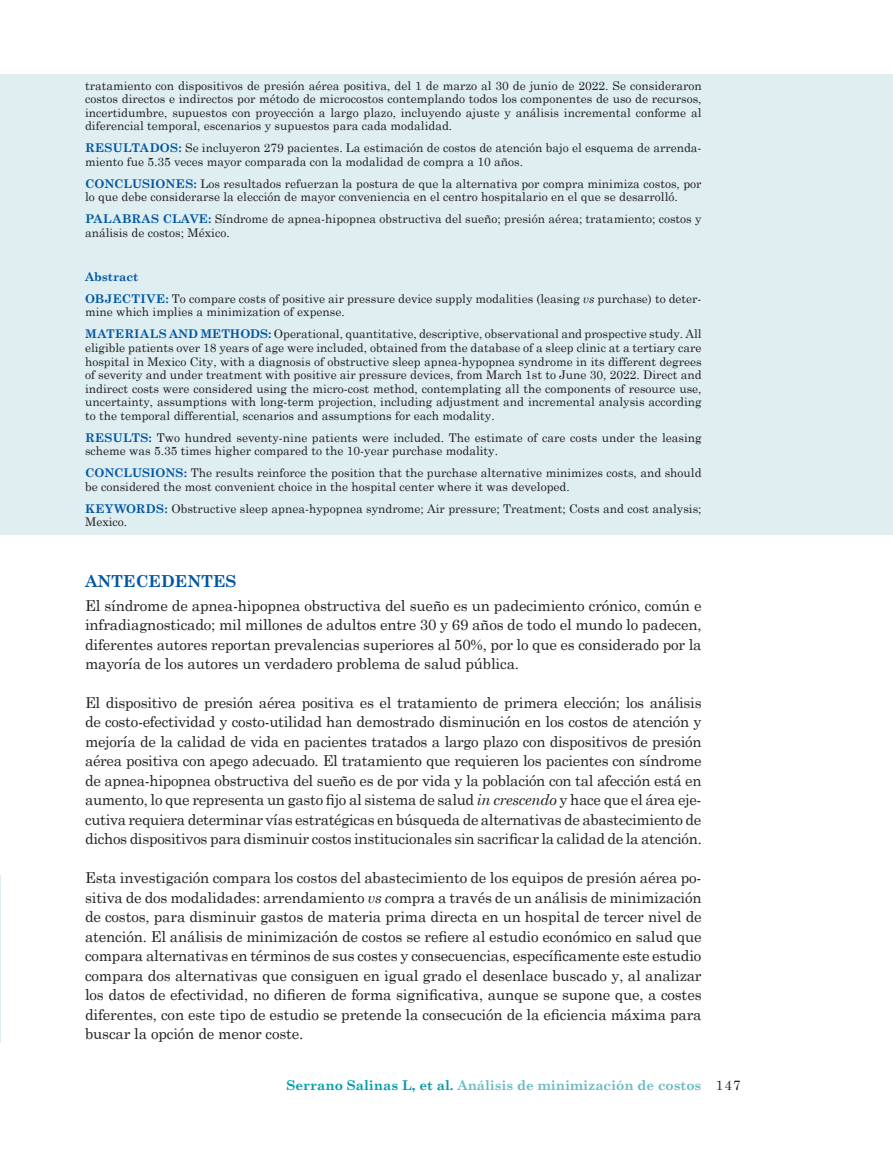
<style>
.page{position:relative;width:893px;height:1149px;background:#fff}
.page>*{position:absolute;margin:0;border:0;box-sizing:border-box;transform-origin:0 0}
.t1{font:700 16.5px "Century Schoolbook";color:#0155a2}
.t2{font:15px/19.5px "Century Schoolbook";letter-spacing:-.01em;color:#231f20;text-align:justify}
.t3{font:700 13.5px "Century Schoolbook";color:#6abac4}
.t4{font:13.5px "Century Schoolbook";color:#231f20}
.t5{font:12px/13.5px "Century Schoolbook";color:#231f20}
.s1{font-weight:700;color:#0155a2}
.s2{font-style:italic}
.s3{color:#009caa}
</style>
<div class="page">
<div style="left:0;top:74px;width:893px;height:460px;background:#deeef1"></div>
<hr style="left:0;top:874px;width:1px;height:168px;background:#deeef1">
<p class="t5" style="left:85px;top:78px;width:618px;text-align:justify">tratamiento con dispositivos de presión aérea positiva, del 1 de marzo al 30 de junio de 2022. Se consideraron costos directos e indirectos por método de microcostos contemplando todos los componentes de uso de recursos, incertidumbre, supuestos con proyección a largo plazo, incluyendo ajuste y análisis incremental conforme al diferencial temporal, escenarios y supuestos para cada modalidad.</p>
<p class="t5" style="left:85px;top:141px;width:618px"><span class="s1">RESULTADOS:</span> Se incluyeron 279 pacientes. La estimación de costos de atención bajo el esquema de arrenda&shy;miento fue 5.35 veces mayor comparada con la modalidad de compra a 10 años.</p>
<p class="t5" style="left:85px;top:176px;width:618px"><span class="s1">CONCLUSIONES:</span> Los resultados refuerzan la postura de que la alternativa por compra minimiza costos, por lo que debe considerarse la elección de mayor conveniencia en el centro hospitalario en el que se desarrolló.</p>
<p class="t5" style="left:85px;top:212px;width:618px"><span class="s1">PALABRAS CLAVE:</span> Síndrome de apnea-hipopnea obstructiva del sueño; presión aérea; tratamiento; costos y análisis de costos; México.</p>
<p class="t5" style="left:85px;top:265px;width:618px;line-height:22px"><span class="s1">Abstract<br>OBJECTIVE:</span> To compare costs of positive air pressure device supply modalities (leasing <span class="s2">vs</span> purchase) to deter-</p>
<p class="t5" style="left:85px;top:301px;width:618px;line-height:22px">mine which implies a minimization of expense.<br><span class="s1">MATERIALS AND METHODS:</span> Operational, quantitative, descriptive, observational and prospective study. All</p>
<p class="t5" style="left:85px;top:340px;width:618px;text-align:justify">eligible patients over 18 years of age were included, obtained from the database of a sleep clinic at a tertiary care hospital in Mexico City, with a diagnosis of obstructive sleep apnea-hypopnea syndrome in its different degrees of severity and under treatment with positive air pressure devices, from March 1st to June 30, 2022. Direct and indirect costs were considered using the micro-cost method, contemplating all the components of resource use, uncertainty, assumptions with long-term projection, including adjustment and incremental analysis according to the temporal differential, scenarios and assumptions for each modality.</p>
<p class="t5" style="left:85px;top:430px;width:618px"><span class="s1">RESULTS:</span> Two hundred seventy-nine patients were included. The estimate of care costs under the leasing scheme was 5.35 times higher compared to the 10-year purchase modality.</p>
<p class="t5" style="left:85px;top:465px;width:618px"><span class="s1">CONCLUSIONS:</span> The results reinforce the position that the purchase alternative minimizes costs, and should be considered the most convenient choice in the hospital center where it was developed.</p>
<p class="t5" style="left:85px;top:501px;width:618px"><span class="s1">KEYWORDS:</span> Obstructive sleep apnea-hypopnea syndrome; Air pressure; Treatment; Costs and cost analysis;<br>Mexico.</p>
<h1 class="t1" style="left:85px;top:570px;width:153px">ANTECEDENTES</h1>
<p class="t2" style="left:85px;top:594px;width:618px">El síndrome de apnea-hipopnea obstructiva del sueño es un padecimiento crónico, común e infradiagnosticado; mil millones de adultos entre 30 y 69 años de todo el mundo lo padecen, diferentes autores reportan prevalencias superiores al 50%, por lo que es considerado por la mayoría de los autores un verdadero problema de salud pública.</p>
<p class="t2" style="left:85px;top:692px;width:618px">El dispositivo de presión aérea positiva es el tratamiento de primera elección; los análisis de costo-efectividad y costo-utilidad han demostrado disminución en los costos de atención y mejoría de la calidad de vida en pacientes tratados a largo plazo con dispositivos de presión aérea positiva con apego adecuado. El tratamiento que requieren los pacientes con síndrome de apnea-hipopnea obstructiva del sueño es de por vida y la población con tal afección está en aumento, lo que representa un gasto fijo al sistema de salud <span class="s2">in crescendo</span> y hace que el área eje&shy;cutiva requiera determinar vías estratégicas en búsqueda de alternativas de abastecimiento de dichos dispositivos para disminuir costos institucionales sin sacrificar la calidad de la atención.</p>
<p class="t2" style="left:85px;top:867px;width:618px">Esta investigación compara los costos del abastecimiento de los equipos de presión aérea po&shy;sitiva de dos modalidades: arrendamiento <span class="s2">vs c</span>ompra a través de un análisis de minimización de costos, para disminuir gastos de materia prima directa en un hospital de tercer nivel de atención. El análisis de minimización de costos se refiere al estudio económico en salud que compara alternativas en términos de sus costes y consecuencias, específicamente este estudio compara dos alternativas que consiguen en igual grado el desenlace buscado y, al analizar los datos de efectividad, no difieren de forma significativa, aunque se supone que, a costes diferentes, con este tipo de estudio se pretende la consecución de la eficiencia máxima para buscar la opción de menor coste.</p>
<p class="t3" style="left:286px;top:1076px;width:416px"><span class="s3">Serrano Salinas L, et al.</span> Análisis de minimización de costos</p>
<p class="t4" style="left:716px;top:1076px;width:26px">147</p>
</div>
